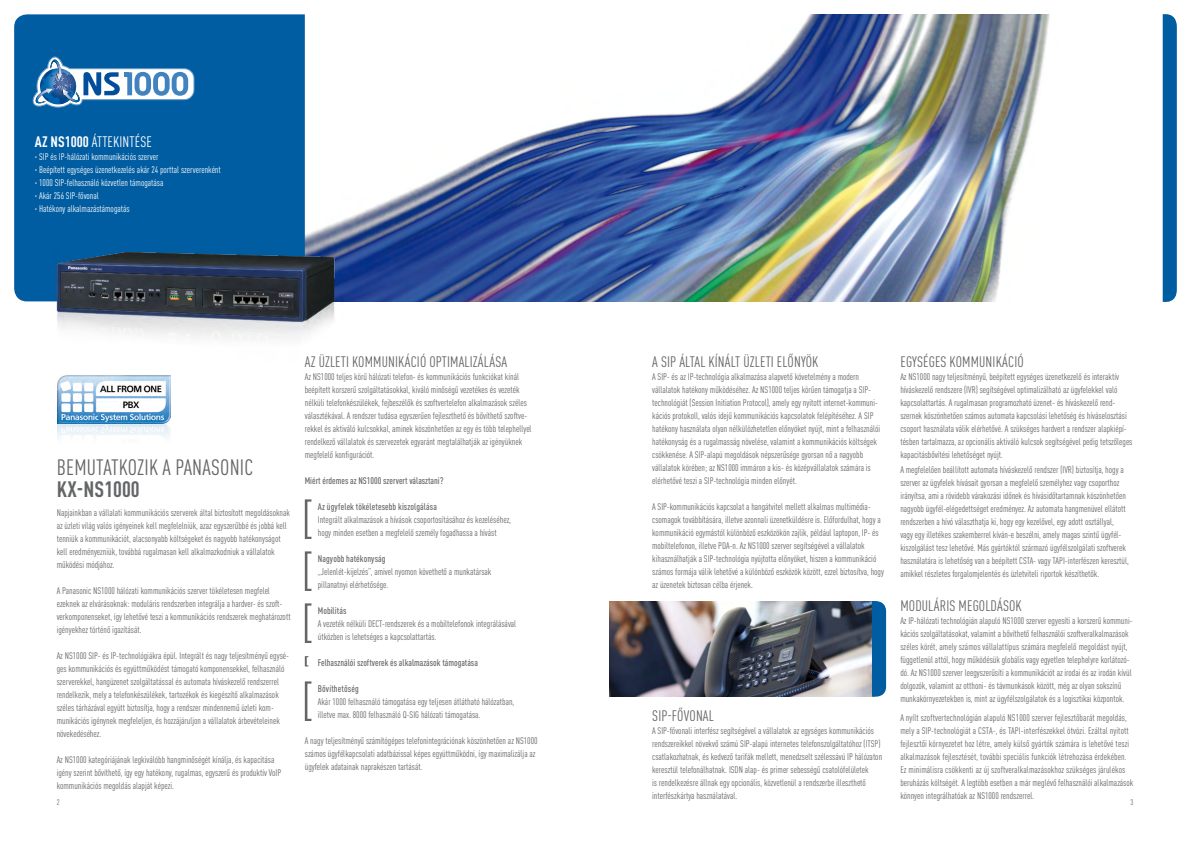
<style>
.page{position:relative;width:1191px;height:842px;background:#fff}
.page>*{position:absolute;margin:0;border:0;box-sizing:border-box;transform-origin:0 0}
.t1{font:condensed 22px "DIN Pro";letter-spacing:.01em;color:#646567}
.t2{font:700 condensed 22px "DIN Pro";letter-spacing:.005em;color:#646567}
.t3{font:condensed 15px "DIN Pro";letter-spacing:.01em;color:#646567}
.t4{font:condensed 15px "DIN Pro";letter-spacing:.01em;color:#fff}
.t5{font:condensed 9.5px/13px "DIN Pro";color:#646567}
.t6{font:condensed 9.5px/13px "DIN Pro";color:#fff}
.t7{font:500 condensed 9.5px "DIN Pro";color:#646567}
.t8{font:condensed 8px "DIN Pro";color:#646567}
.s1{font-weight:700}
</style>
<div class="page">
<img style="left:305px;top:14px;width:745px;height:288px">
<svg style="left:1162px;top:14px;width:15px;height:288px;background:#1268a8"></svg>
<img style="left:57px;top:389px;width:114px;height:49px">
<svg style="left:305px;top:499px;width:6px;height:40px"></svg>
<svg style="left:305px;top:551px;width:6px;height:40px"></svg>
<svg style="left:305px;top:603px;width:6px;height:40px"></svg>
<svg style="left:305px;top:656px;width:3px;height:10px"></svg>
<svg style="left:305px;top:681px;width:6px;height:40px"></svg>
<div style="left:14px;top:14px;width:291px;height:287px;background:#005da2"></div>
<svg style="left:33px;top:57px;width:161px;height:50px"></svg>
<img style="left:45px;top:237px;width:298px;height:152px">
<img style="left:609px;top:601px;width:263px;height:96px">
<svg style="left:872px;top:601px;width:15px;height:96px"></svg>
<h2 class="t4" style="left:35px;top:131px;width:119px"><span class="s1">AZ NS1000</span> ÁTTEKINTÉSE</h2>
<p class="t6" style="left:35px;top:149px;width:187px">· SIP és IP-hálózati kommunikációs szerver<br>· Beépített egységes üzenetkezelés akár 24 porttal szerverenként · 1000 SIP-felhasználó közvetlen támogatása<br>· Akár 256 SIP-fővonal<br>· Hatékony alkalmazástámogatás</p>
<h2 class="t3" style="left:305px;top:350px;width:204px">AZ ÜZLETI KOMMUNIKÁCIÓ OPTIMALIZÁLÁSA</h2>
<p class="t5" style="left:305px;top:369px;width:228px">Az NS1000 teljes körű hálózati telefon- és kommunikációs funkciókat kínál beépített korszerű szolgáltatásokkal, kiváló minőségű vezetékes és vezeték nélküli telefonkészülékek, fejbeszélők és szoftvertelefon alkalmazások széles választékával. A rendszer tudása egyszerűen fejleszthető és bővíthető szoftve&shy;rekkel és aktiváló kulcsokkal, aminek köszönhetően az egy és több telephellyel rendelkező vállalatok és szervezetek egyaránt megtalálhatják az igényüknek megfelelő konfigurációt.</p>
<p class="t7" style="left:305px;top:473px;width:140px">Miért érdemes az NS1000 szervert választani?</p>
<p class="t7" style="left:318px;top:499px;width:121px">Az ügyfelek tökéletesebb kiszolgálása</p>
<p class="t5" style="left:318px;top:512px;width:195px">Integrált alkalmazások a hívások csoportosításához és kezeléséhez, hogy minden esetben a megfelelő személy fogadhassa a hívást</p>
<p class="t7" style="left:318px;top:551px;width:69px">Nagyobb hatékonyság</p>
<p class="t5" style="left:318px;top:564px;width:175px">„Jelenlét-kijelzés”, amivel nyomon követhető a munkatársak pillanatnyi elérhetősége.</p>
<p class="t7" style="left:318px;top:603px;width:30px">Mobilitás</p>
<p class="t5" style="left:318px;top:616px;width:200px">A vezeték nélküli DECT-rendszerek és a mobiltelefonok integrálásával útközben is lehetséges a kapcsolattartás.</p>
<p class="t7" style="left:318px;top:655px;width:162px">Felhasználói szoftverek és alkalmazások támogatása</p>
<p class="t7" style="left:318px;top:681px;width:42px">Bővíthetőség</p>
<p class="t5" style="left:318px;top:694px;width:198px">Akár 1000 felhasználó támogatása egy teljesen átlátható hálózatban, illetve max. 8000 felhasználó Q-SIG hálózati támogatása.</p>
<p class="t5" style="left:305px;top:733px;width:234px">A nagy teljesítményű számítógépes telefonintegrációnak köszönhetően az NS1000 számos ügyfélkapcsolati adatbázissal képes együttműködni, így maximalizálja az ügyfelek adatainak naprakészen tartását.</p>
<h2 class="t3" style="left:652px;top:350px;width:168px">A SIP ÁLTAL KÍNÁLT ÜZLETI ELŐNYÖK</h2>
<p class="t5" style="left:652px;top:369px;width:230px">A SIP- és az IP-technológia alkalmazása alapvető követelmény a modern vállalatok hatékony működéséhez. Az NS1000 teljes körűen támogatja a SIP&shy;technológiát (Session Initiation Protocol), amely egy nyitott internet-kommuni&shy;kációs protokoll, valós idejű kommunikációs kapcsolatok felépítéséhez. A SIP hatékony használata olyan nélkülözhetetlen előnyöket nyújt, mint a felhasználói hatékonyság és a rugalmasság növelése, valamint a kommunikációs költségek csökkenése. A SIP-alapú megoldások népszerűsége gyorsan nő a nagyobb vállalatok körében; az NS1000 immáron a kis- és középvállalatok számára is elérhetővé teszi a SIP-technológia minden előnyét.</p>
<p class="t5" style="left:652px;top:499px;width:233px">A SIP-kommunikációs kapcsolat a hangátvitel mellett alkalmas multimédia&shy;csomagok továbbítására, illetve azonnali üzenetküldésre is. Előfordulhat, hogy a kommunikáció egymástól különböző eszközökön zajlik, például laptopon, IP- és mobiltelefonon, illetve PDA-n. Az NS1000 szerver segítségével a vállalatok kihasználhatják a SIP-technológia nyújtotta előnyöket, hiszen a kommunikáció számos formája válik lehetővé a különböző eszközök között, ezzel biztosítva, hogy az üzenetek biztosan célba érjenek.</p>
<h2 class="t3" style="left:900px;top:350px;width:125px">EGYSÉGES KOMMUNIKÁCIÓ</h2>
<p class="t5" style="left:900px;top:369px;width:234px">Az NS1000 nagy teljesítményű, beépített egységes üzenetkezelő és interaktív híváskezelő rendszere (IVR) segítségével optimalizálható az ügyfelekkel való kapcsolattartás. A rugalmasan programozható üzenet- és híváskezelő rend&shy;szernek köszönhetően számos automata kapcsolási lehetőség és híváselosztási csoport használata válik elérhetővé. A szükséges hardvert a rendszer alapkiépí&shy;tésben tartalmazza, az opcionális aktiváló kulcsok segítségével pedig tetszőleges kapacitásbővítési lehetőséget nyújt.</p>
<p class="t5" style="left:900px;top:463px;width:230px">A megfelelően beállított automata híváskezelő rendszer (IVR) biztosítja, hogy a szerver az ügyfelek hívásait gyorsan a megfelelő személyhez vagy csoporthoz irányítsa, ami a rövidebb várakozási időnek és hívásidőtartamnak köszönhetően nagyobb ügyfél-elégedettséget eredményez. Az automata hangmenüvel ellátott rendszerben a hívó választhatja ki, hogy egy kezelővel, egy adott osztállyal, vagy egy illetékes szakemberrel kíván-e beszélni, amely magas szintű ügyfél&shy;kiszolgálást tesz lehetővé. Más gyártóktól származó ügyfélszolgálati szoftverek használatára is lehetőség van a beépített CSTA- vagy TAPI-interfészen keresztül, amikkel részletes forgalomjelentés és üzletviteli riportok készíthetők.</p>
<h2 class="t3" style="left:900px;top:595px;width:123px">MODULÁRIS MEGOLDÁSOK</h2>
<p class="t5" style="left:900px;top:613px;width:234px">Az IP-hálózati technológián alapuló NS1000 szerver egyesíti a korszerű kommuni&shy;kációs szolgáltatásokat, valamint a bővíthető felhasználói szoftveralkalmazások széles körét, amely számos vállalattípus számára megfelelő megoldást nyújt, függetlenül attól, hogy működésük globális vagy egyetlen telephelyre korlátozó&shy;dó. Az NS1000 szerver leegyszerűsíti a kommunikációt az irodai és az irodán kívül dolgozók, valamint az otthoni- és távmunkások között, még az olyan sokszínű munkakörnyezetekben is, mint az ügyfélszolgálatok és a logisztikai központok.</p>
<p class="t5" style="left:900px;top:710px;width:234px">A nyílt szoftvertechnológián alapuló NS1000 szerver fejlesztőbarát megoldás, mely a SIP-technológiát a CSTA-, és TAPI-interfészekkel ötvözi. Ezáltal nyitott fejlesztői környezetet hoz létre, amely külső gyártók számára is lehetővé teszi alkalmazások fejlesztését, további speciális funkciók létrehozása érdekében.<br>Ez minimálisra csökkenti az új szoftveralkalmazásokhoz szükséges járulékos beruházás költségét. A legtöbb esetben a már meglévő felhasználói alkalmazások könnyen integrálhatóak az NS1000 rendszerrel.</p>
<h1 class="t1" style="left:57px;top:451px;width:198px">BEMUTATKOZIK A PANASONIC</h1>
<h1 class="t2" style="left:57px;top:473px;width:84px">KX-NS1000</h1>
<p class="t5" style="left:57px;top:505px;width:235px">Napjainkban a vállalati kommunikációs szerverek által biztosított megoldásoknak az üzleti világ valós igényeinek kell megfelelniük, azaz egyszerűbbé és jobbá kell tenniük a kommunikációt, alacsonyabb költségeket és nagyobb hatékonyságot kell eredményezniük, továbbá rugalmasan kell alkalmazkodniuk a vállalatok működési módjához.</p>
<p class="t5" style="left:57px;top:583px;width:235px">A Panasonic NS1000 hálózati kommunikációs szerver tökéletesen megfelel ezeknek az elvárásoknak: moduláris rendszerben integrálja a hardver- és szoft&shy;verkomponenseket, így lehetővé teszi a kommunikációs rendszerek meghatározott igényekhez történő igazítását.</p>
<p class="t5" style="left:57px;top:648px;width:234px">Az NS1000 SIP- és IP-technológiákra épül. Integrált és nagy teljesítményű egysé&shy;ges kommunikációs és együttműködést támogató komponensekkel, felhasználó szerverekkel, hangüzenet szolgáltatással és automata híváskezelő rendszerrel rendelkezik, mely a telefonkészülékek, tartozékok és kiegészítő alkalmazások széles tárházával együtt biztosítja, hogy a rendszer mindennemű üzleti kom&shy;munikációs igénynek megfeleljen, és hozzájáruljon a vállalatok árbevételeinek növekedéséhez.</p>
<p class="t5" style="left:57px;top:752px;width:226px">Az NS1000 kategóriájának legkiválóbb hangminőségét kínálja, és kapacitása igény szerint bővíthető, így egy hatékony, rugalmas, egyszerű és produktív VoIP kommunikációs megoldás alapját képezi.</p>
<h2 class="t3" style="left:652px;top:704px;width:63px">SIP-FŐVONAL</h2>
<p class="t5" style="left:652px;top:723px;width:231px">A SIP-fővonali interfész segítségével a vállalatok az egységes kommunikációs rendszereikkel növekvő számú SIP-alapú internetes telefonszolgáltatóhoz (ITSP) csatlakozhatnak, és kedvező tarifák mellett, menedzselt szélessávú IP hálózaton keresztül telefonálhatnak. ISDN alap- és primer sebességű csatolófelületek<br>is rendelkezésre állnak egy opcionális, közvetlenül a rendszerbe illeszthető interfészkártya használatával.</p>
<p class="t8" style="left:57px;top:797px;width:4px">2</p>
<p class="t8" style="left:1130px;top:797px;width:4px">3</p>
</div>
